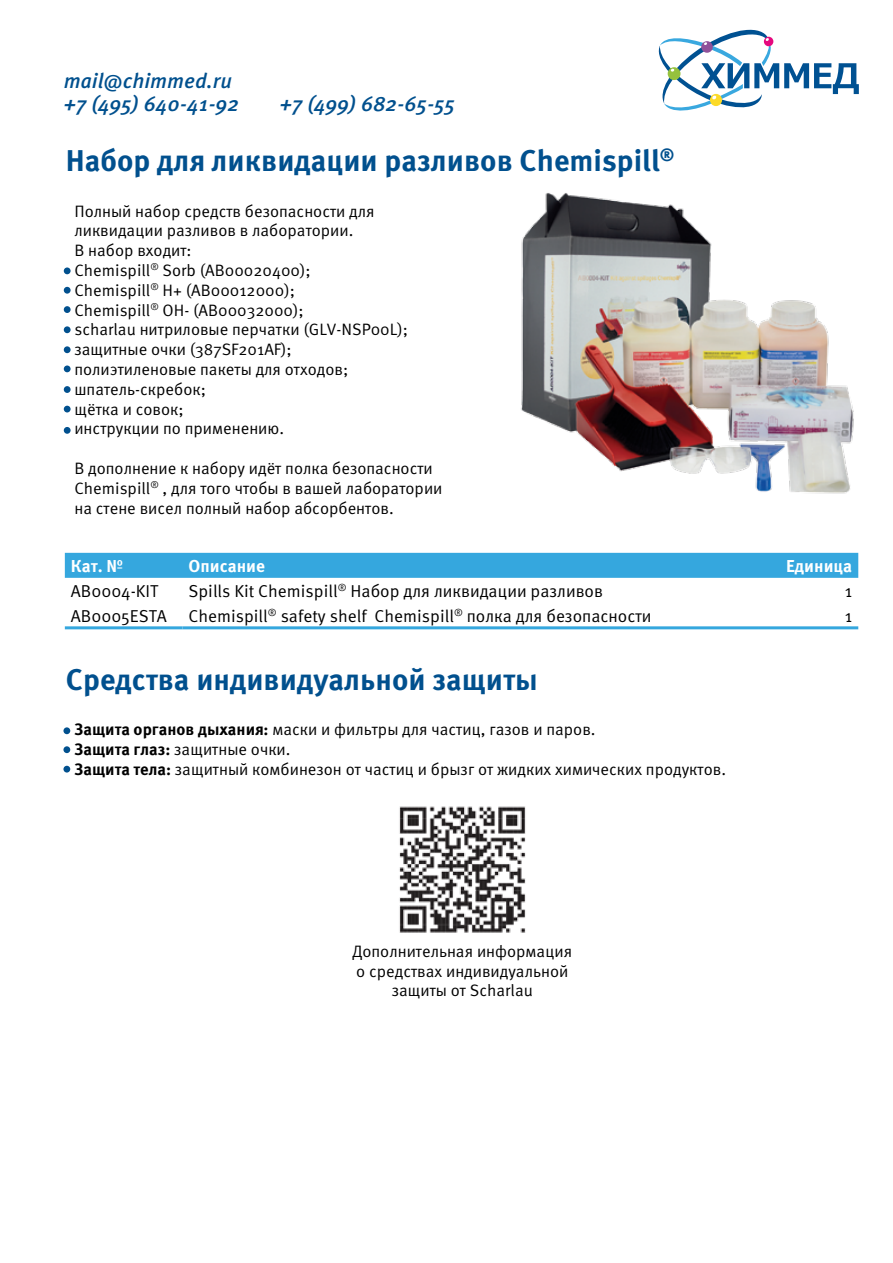
<style>
.page{position:relative;width:893px;height:1263px;background:#fff}
.page>*{position:absolute;margin:0;border:0;box-sizing:border-box;transform-origin:0 0}
.t1{font:700 30px "Meta Pro";color:#01508e}
.t2{font:italic 500 21px/22.5px "Meta Pro";color:#01508e}
.t3{font:17.25px "Meta Pro";color:#000}
.t4{font:700 17.25px "Meta Pro";color:#fff}
.t5{font:16.5px/19.8px "Meta Pro";color:#000}
.s1{font-weight:700}
</style>
<div class="page">
<svg style="left:659px;top:30px;width:200px;height:81px"></svg>
<div style="left:65px;top:553px;width:793px;height:25px;background:#35a7de"></div>
<hr style="left:65px;top:626px;width:118px;height:3px;background:#35a7de">
<hr style="left:183px;top:626px;width:575px;height:3px;background:#35a7de">
<hr style="left:758px;top:626px;width:100px;height:3px;background:#35a7de">
<img style="left:521px;top:193px;width:333px;height:301px">
<div style="left:63px;top:727px;width:7px;height:7px;background:#01508e;border-radius:50%"></div>
<div style="left:63px;top:746px;width:7px;height:7px;background:#01508e;border-radius:50%"></div>
<div style="left:63px;top:766px;width:7px;height:6px;background:#01508e;border-radius:50%"></div>
<div style="left:64px;top:267px;width:7px;height:7px;background:#01508e;border-radius:50%"></div>
<div style="left:64px;top:287px;width:7px;height:7px;background:#01508e;border-radius:50%"></div>
<div style="left:64px;top:306px;width:7px;height:7px;background:#01508e;border-radius:50%"></div>
<div style="left:64px;top:326px;width:7px;height:7px;background:#01508e;border-radius:50%"></div>
<div style="left:64px;top:406px;width:7px;height:6px;background:#01508e;border-radius:50%"></div>
<div style="left:64px;top:346px;width:7px;height:7px;background:#01508e;border-radius:50%"></div>
<div style="left:64px;top:365px;width:7px;height:7px;background:#01508e;border-radius:50%"></div>
<div style="left:64px;top:386px;width:7px;height:7px;background:#01508e;border-radius:50%"></div>
<div style="left:64px;top:427px;width:7px;height:7px;background:#01508e;border-radius:50%"></div>
<img style="left:399px;top:806px;width:127px;height:127px">
<p class="t2" style="left:64px;top:70px;width:177px">mail@chimmed.ru +7 (495) 640-41-92</p>
<p class="t2" style="left:280px;top:93px;width:177px">+7 (499) 682-65-55</p>
<h1 class="t1" style="left:66px;top:142px;width:610px">Набор для ликвидации разливов Chemispill<sup>®</sup></h1>
<p class="t5" style="left:74px;top:201px;width:335px">Полный набор средств безопасности для ликвидации разливов в лаборатории.<br>В набор входит:<br>Chemispill<sup>®</sup> Sorb (AB00020400);<br>Chemispill<sup>®</sup> H+ (AB00012000);<br>Chemispill<sup>®</sup> OH- (AB00032000);<br>scharlau нитриловые перчатки (GLV-NSP00L); защитные очки (387SF201AF); полиэтиленовые пакеты для отходов; шпатель-скребок;<br>щётка и совок;<br>инструкции по применению.</p>
<p class="t5" style="left:74px;top:459px;width:370px">В дополнение к набору идёт полка безопасности<br>Chemispill<sup>®</sup> , для того чтобы в вашей лаборатории на стене висел полный набор абсорбентов.</p>
<p class="t4" style="left:71px;top:555px;width:54px">Кат. №</p>
<p class="t4" style="left:189px;top:555px;width:78px">Описание</p>
<p class="t4" style="left:786px;top:555px;width:68px">Единица</p>
<p class="t3" style="left:71px;top:580px;width:89px">AB0004-KIT</p>
<p class="t3" style="left:189px;top:580px;width:416px">Spills Kit Chemispill<sup>®</sup> Набор для ликвидации разливов</p>
<p class="t3" style="left:845px;top:580px;width:9px">1</p>
<p class="t3" style="left:71px;top:605px;width:582px">AB0005ESTA Chemispill<sup>®</sup> safety shelf Chemispill<sup>®</sup> полка для безопасности</p>
<p class="t3" style="left:845px;top:605px;width:9px">1</p>
<h1 class="t1" style="left:66px;top:661px;width:473px">Средства индивидуальной защиты</h1>
<p class="t5" style="left:74px;top:720px;width:653px"><span class="s1">Защита органов дыхания:</span> маски и фильтры для частиц, газов и паров.<br><span class="s1">Защита глаз:</span> защитные очки.<br><span class="s1">Защита тела:</span> защитный комбинезон от частиц и брызг от жидких химических продуктов.</p>
<p class="t5" style="left:352px;top:941px;width:221px;text-align:center">Дополнительная информация о средствах индивидуальной защиты от Scharlau</p>
</div>
